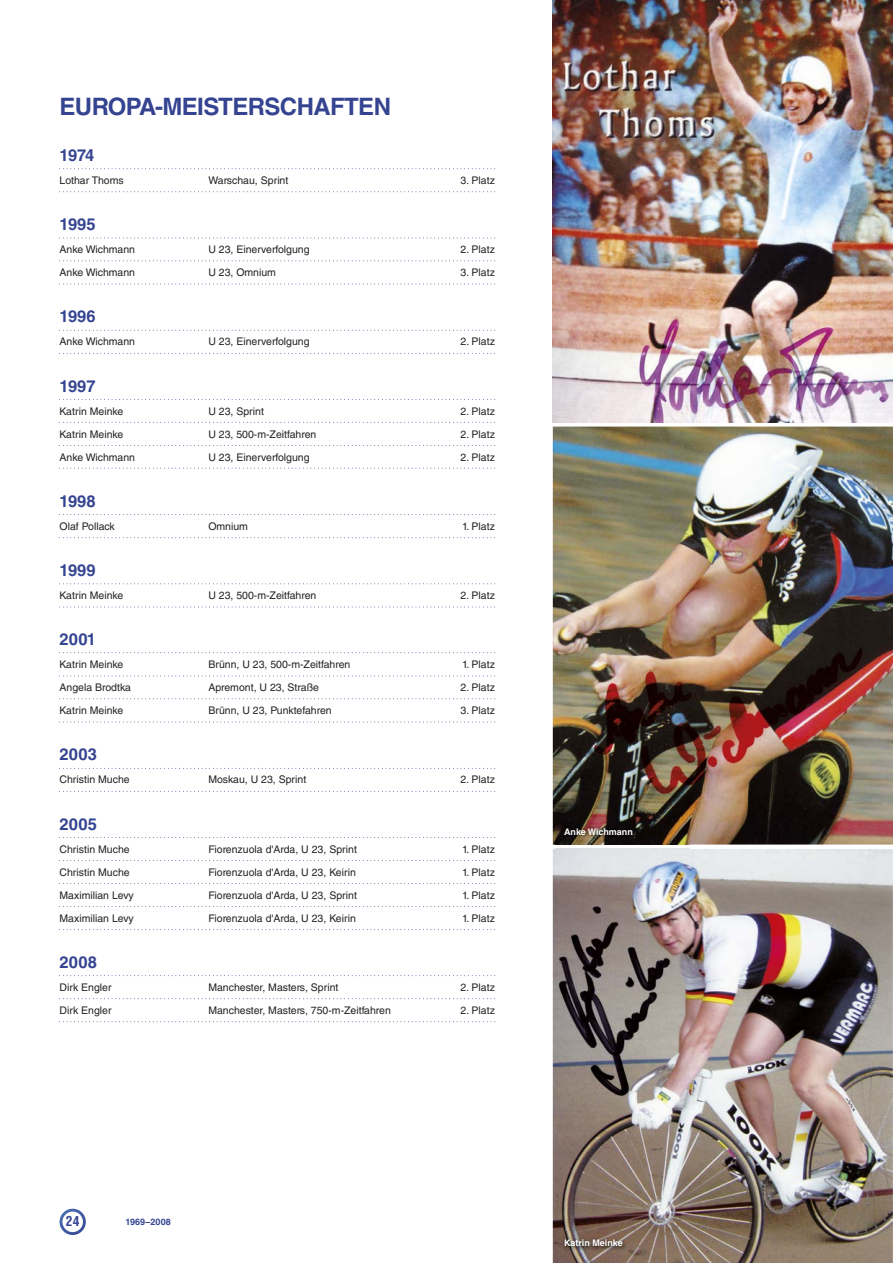
<style>
.page{position:relative;width:893px;height:1263px;background:#fff}
.page>*{position:absolute;margin:0;border:0;box-sizing:border-box;transform-origin:0 0}
.t1{font:700 24px "Helvetica LT Std";letter-spacing:-.025em;color:#354491}
.t2{font:700 16.5px "Helvetica LT Std";color:#354491}
.t3{font:700 condensed 13.5px "Helvetica LT Std";color:#354491}
.t4{font:10.5px "Helvetica LT Std";color:#222221}
.t5{font:700 9px "Helvetica LT Std";color:#fff}
.t6{font:700 9px "Helvetica LT Std";color:#354491}
</style>
<div class="page">
<img style="left:553px;top:0;width:340px;height:422px">
<img style="left:553px;top:427px;width:340px;height:417px">
<img style="left:553px;top:849px;width:340px;height:414px">
<svg style="left:62px;top:168px;width:434px;height:1px"></svg>
<svg style="left:62px;top:191px;width:434px;height:1px"></svg>
<svg style="left:63px;top:238px;width:432px;height:1px"></svg>
<svg style="left:62px;top:260px;width:434px;height:1px"></svg>
<svg style="left:63px;top:284px;width:433px;height:1px"></svg>
<svg style="left:62px;top:330px;width:434px;height:1px"></svg>
<svg style="left:62px;top:353px;width:434px;height:1px"></svg>
<svg style="left:62px;top:399px;width:434px;height:1px"></svg>
<svg style="left:62px;top:422px;width:434px;height:1px"></svg>
<svg style="left:62px;top:445px;width:434px;height:1px"></svg>
<svg style="left:62px;top:468px;width:434px;height:1px"></svg>
<svg style="left:62px;top:514px;width:434px;height:1px"></svg>
<svg style="left:62px;top:537px;width:434px;height:1px"></svg>
<svg style="left:62px;top:583px;width:434px;height:1px"></svg>
<svg style="left:63px;top:607px;width:433px;height:1px"></svg>
<svg style="left:62px;top:652px;width:434px;height:1px"></svg>
<svg style="left:63px;top:676px;width:432px;height:1px"></svg>
<svg style="left:62px;top:698px;width:434px;height:1px"></svg>
<svg style="left:63px;top:722px;width:433px;height:1px"></svg>
<svg style="left:62px;top:768px;width:434px;height:1px"></svg>
<svg style="left:62px;top:791px;width:434px;height:1px"></svg>
<svg style="left:62px;top:837px;width:434px;height:1px"></svg>
<svg style="left:62px;top:860px;width:434px;height:1px"></svg>
<svg style="left:62px;top:883px;width:434px;height:1px"></svg>
<svg style="left:62px;top:906px;width:434px;height:1px"></svg>
<svg style="left:62px;top:929px;width:434px;height:1px"></svg>
<svg style="left:62px;top:975px;width:434px;height:1px"></svg>
<svg style="left:62px;top:998px;width:434px;height:1px"></svg>
<svg style="left:62px;top:1021px;width:434px;height:1px"></svg>
<img style="left:556px;top:820px;width:134px;height:35px">
<img style="left:556px;top:1231px;width:82px;height:32px">
<svg style="left:60px;top:1209px;width:26px;height:26px"></svg>
<div style="left:62px;top:1211px;width:21px;height:21px;background:#fff;border-radius:50%"></div>
<h1 class="t1" style="left:60px;top:98px;width:333px">EUROPA-MEISTERSCHAFTEN</h1>
<h2 class="t2" style="left:60px;top:149px;width:36px">1974</h2>
<p class="t4" style="left:60px;top:177px;width:66px">Lothar Thoms</p>
<p class="t4" style="left:208px;top:177px;width:82px">Warschau, Sprint</p>
<p class="t4" style="left:461px;top:177px;width:36px">3. Platz</p>
<h2 class="t2" style="left:60px;top:218px;width:38px">1995</h2>
<p class="t4" style="left:60px;top:246px;width:77px">Anke Wichmann</p>
<p class="t4" style="left:208px;top:246px;width:103px">U 23, Einerverfolgung</p>
<p class="t4" style="left:461px;top:246px;width:36px">2. Platz</p>
<p class="t4" style="left:60px;top:269px;width:77px">Anke Wichmann</p>
<p class="t4" style="left:208px;top:269px;width:69px">U 23, Omnium</p>
<p class="t4" style="left:461px;top:269px;width:36px">3. Platz</p>
<h2 class="t2" style="left:60px;top:311px;width:38px">1996</h2>
<p class="t4" style="left:60px;top:338px;width:77px">Anke Wichmann</p>
<p class="t4" style="left:208px;top:338px;width:103px">U 23, Einerverfolgung</p>
<p class="t4" style="left:461px;top:338px;width:36px">2. Platz</p>
<h2 class="t2" style="left:60px;top:380px;width:38px">1997</h2>
<p class="t4" style="left:60px;top:407px;width:65px">Katrin Meinke</p>
<p class="t4" style="left:208px;top:407px;width:57px">U 23, Sprint</p>
<p class="t4" style="left:461px;top:407px;width:36px">2. Platz</p>
<p class="t4" style="left:60px;top:430px;width:65px">Katrin Meinke</p>
<p class="t4" style="left:208px;top:430px;width:110px">U 23, 500-m-Zeitfahren</p>
<p class="t4" style="left:461px;top:430px;width:36px">2. Platz</p>
<p class="t4" style="left:60px;top:453px;width:77px">Anke Wichmann</p>
<p class="t4" style="left:208px;top:453px;width:103px">U 23, Einerverfolgung</p>
<p class="t4" style="left:461px;top:453px;width:36px">2. Platz</p>
<h2 class="t2" style="left:60px;top:495px;width:38px">1998</h2>
<p class="t4" style="left:60px;top:522px;width:57px">Olaf Pollack</p>
<p class="t4" style="left:208px;top:522px;width:41px">Omnium</p>
<p class="t4" style="left:462px;top:522px;width:34px">1. Platz</p>
<h2 class="t2" style="left:60px;top:564px;width:38px">1999</h2>
<p class="t4" style="left:60px;top:591px;width:65px">Katrin Meinke</p>
<p class="t4" style="left:208px;top:591px;width:110px">U 23, 500-m-Zeitfahren</p>
<p class="t4" style="left:461px;top:591px;width:36px">2. Platz</p>
<h2 class="t2" style="left:60px;top:633px;width:38px">2001</h2>
<p class="t4" style="left:60px;top:661px;width:65px">Katrin Meinke</p>
<p class="t4" style="left:208px;top:661px;width:144px">Brünn, U 23, 500-m-Zeitfahren</p>
<p class="t4" style="left:462px;top:661px;width:34px">1. Platz</p>
<p class="t4" style="left:60px;top:684px;width:73px">Angela Brodtka</p>
<p class="t4" style="left:208px;top:684px;width:112px">Apremont, U 23, Straße</p>
<p class="t4" style="left:461px;top:684px;width:36px">2. Platz</p>
<p class="t4" style="left:60px;top:707px;width:65px">Katrin Meinke</p>
<p class="t4" style="left:208px;top:707px;width:125px">Brünn, U 23, Punktefahren</p>
<p class="t4" style="left:461px;top:707px;width:36px">3. Platz</p>
<h2 class="t2" style="left:60px;top:748px;width:39px">2003</h2>
<p class="t4" style="left:60px;top:776px;width:72px">Christin Muche</p>
<p class="t4" style="left:208px;top:776px;width:99px">Moskau, U 23, Sprint</p>
<p class="t4" style="left:461px;top:776px;width:36px">2. Platz</p>
<h2 class="t2" style="left:60px;top:818px;width:39px">2005</h2>
<p class="t4" style="left:60px;top:845px;width:72px">Christin Muche</p>
<p class="t4" style="left:208px;top:845px;width:150px">Fiorenzuola d'Arda, U 23, Sprint</p>
<p class="t4" style="left:462px;top:845px;width:34px">1. Platz</p>
<p class="t4" style="left:60px;top:868px;width:72px">Christin Muche</p>
<p class="t4" style="left:208px;top:868px;width:149px">Fiorenzuola d'Arda, U 23, Keirin</p>
<p class="t4" style="left:462px;top:868px;width:34px">1. Platz</p>
<p class="t4" style="left:60px;top:891px;width:76px">Maximilian Levy</p>
<p class="t4" style="left:208px;top:891px;width:150px">Fiorenzuola d'Arda, U 23, Sprint</p>
<p class="t4" style="left:462px;top:891px;width:34px">1. Platz</p>
<p class="t4" style="left:60px;top:914px;width:76px">Maximilian Levy</p>
<p class="t4" style="left:208px;top:914px;width:149px">Fiorenzuola d'Arda, U 23, Keirin</p>
<p class="t4" style="left:462px;top:914px;width:34px">1. Platz</p>
<h2 class="t2" style="left:60px;top:956px;width:39px">2008</h2>
<p class="t4" style="left:60px;top:983px;width:54px">Dirk Engler</p>
<p class="t4" style="left:208px;top:983px;width:132px">Manchester, Masters, Sprint</p>
<p class="t4" style="left:461px;top:983px;width:36px">2. Platz</p>
<p class="t4" style="left:60px;top:1006px;width:54px">Dirk Engler</p>
<p class="t4" style="left:208px;top:1006px;width:184px">Manchester, Masters, 750-m-Zeitfahren</p>
<p class="t4" style="left:461px;top:1006px;width:36px">2. Platz</p>
<p class="t5" style="left:564px;top:828px;width:70px">Anke Wichmann</p>
<p class="t3" style="left:66px;top:1216px;width:15px">24</p>
<p class="t6" style="left:125px;top:1218px;width:47px">1969–2008</p>
<p class="t5" style="left:564px;top:1239px;width:60px">Katrin Meinke</p>
</div>
